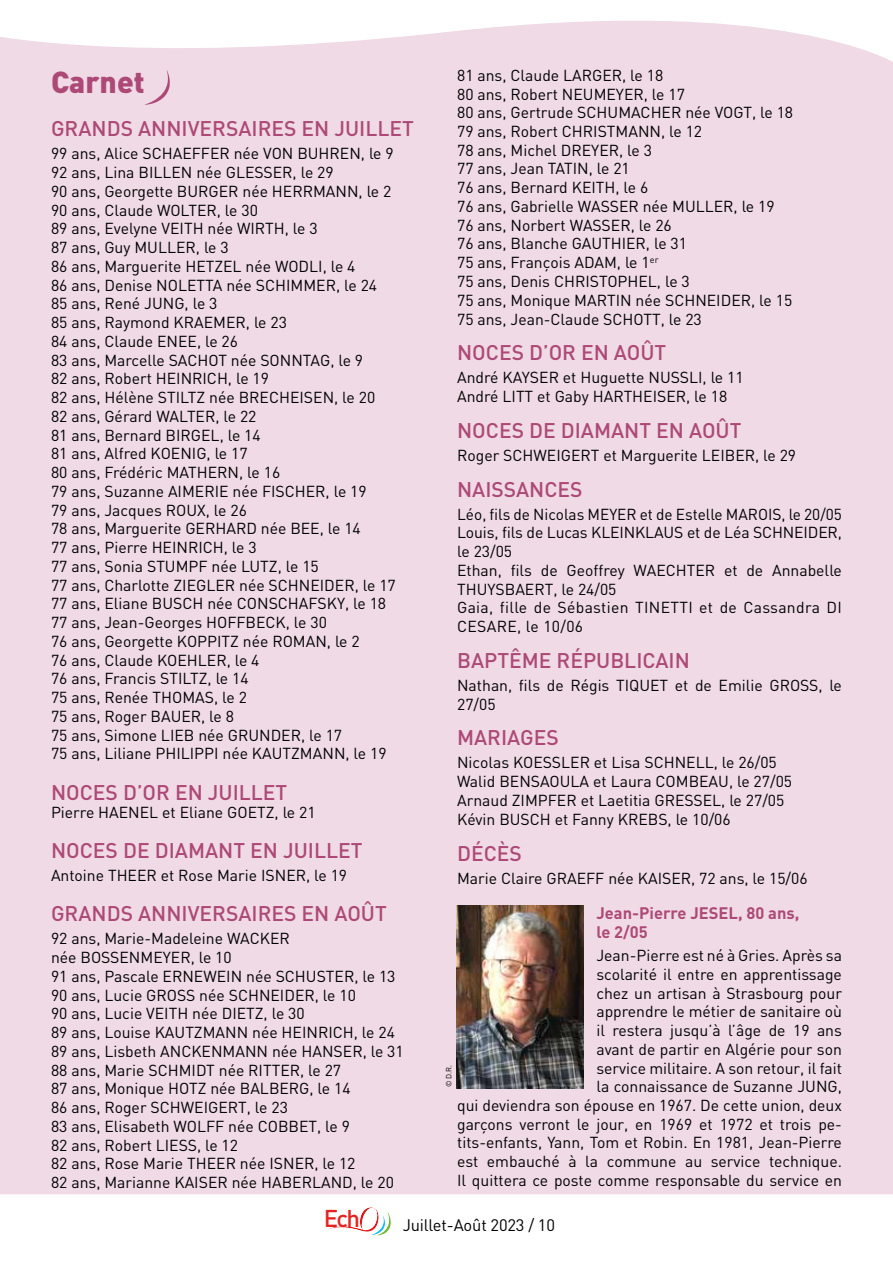
<style>
.page{position:relative;width:893px;height:1263px;background:#fff}
.page>*{position:absolute;margin:0;border:0;box-sizing:border-box;transform-origin:0 0}
.t1{font:900 30px "DIN";color:#ad4976}
.t2{font:500 24px "DIN";color:#e52421}
.t3{font:500 21px "DIN";color:#ad4976}
.t4{font:700 16.5px/18.8px "DIN";color:#ad4976}
.t5{font:16.5px "DIN";letter-spacing:-.01em;color:#000}
.t6{font:15.75px/18.8px "DIN";color:#000}
.t7{font:7.5px "DIN";color:#000}
</style>
<div class="page">
<div style="left:0;top:20px;width:893px;height:1174px;background:#efdae5"></div>
<svg style="left:145px;top:70px;width:29px;height:35px"></svg>
<img style="left:456px;top:906px;width:128px;height:183px">
<svg style="left:328px;top:1207px;width:63px;height:29px"></svg>
<h1 class="t1" style="left:51px;top:69px;width:95px">Carnet</h1>
<h3 class="t3" style="left:51px;top:119px;width:364px">GRANDS ANNIVERSAIRES EN JUILLET</h3>
<p class="t6" style="left:51px;top:145px;width:346px">99 ans, Alice SCHAEFFER née VON BUHREN, le 9<br>92 ans, Lina BILLEN née GLESSER, le 29<br>90 ans, Georgette BURGER née HERRMANN, le 2<br>90 ans, Claude WOLTER, le 30<br>89 ans, Evelyne VEITH née WIRTH, le 3<br>87 ans, Guy MULLER, le 3<br>86 ans, Marguerite HETZEL née WODLI, le 4<br>86 ans, Denise NOLETTA née SCHIMMER, le 24<br>85 ans, René JUNG, le 3<br>85 ans, Raymond KRAEMER, le 23<br>84 ans, Claude ENEE, le 26<br>83 ans, Marcelle SACHOT née SONNTAG, le 9<br>82 ans, Robert HEINRICH, le 19<br>82 ans, Hélène STILTZ née BRECHEISEN, le 20<br>82 ans, Gérard WALTER, le 22<br>81 ans, Bernard BIRGEL, le 14<br>81 ans, Alfred KOENIG, le 17<br>80 ans, Frédéric MATHERN, le 16<br>79 ans, Suzanne AIMERIE née FISCHER, le 19<br>79 ans, Jacques ROUX, le 26<br>78 ans, Marguerite GERHARD née BEE, le 14<br>77 ans, Pierre HEINRICH, le 3<br>77 ans, Sonia STUMPF née LUTZ, le 15<br>77 ans, Charlotte ZIEGLER née SCHNEIDER, le 17<br>77 ans, Eliane BUSCH née CONSCHAFSKY, le 18<br>77 ans, Jean-Georges HOFFBECK, le 30<br>76 ans, Georgette KOPPITZ née ROMAN, le 2<br>76 ans, Claude KOEHLER, le 4<br>76 ans, Francis STILTZ, le 14<br>75 ans, Renée THOMAS, le 2<br>75 ans, Roger BAUER, le 8<br>75 ans, Simone LIEB née GRUNDER, le 17<br>75 ans, Liliane PHILIPPI née KAUTZMANN, le 19</p>
<h3 class="t3" style="left:51px;top:782px;width:238px">NOCES D’OR EN JUILLET</h3>
<p class="t6" style="left:51px;top:804px;width:266px">Pierre HAENEL et Eliane GOETZ, le 21</p>
<h3 class="t3" style="left:51px;top:841px;width:313px">NOCES DE DIAMANT EN JUILLET</h3>
<p class="t6" style="left:51px;top:867px;width:298px">Antoine THEER et Rose Marie ISNER, le 19</p>
<h3 class="t3" style="left:51px;top:904px;width:337px">GRANDS ANNIVERSAIRES EN AOÛT</h3>
<p class="t6" style="left:51px;top:930px;width:354px">92 ans, Marie-Madeleine WACKER<br>née BOSSENMEYER, le 10<br>91 ans, Pascale ERNEWEIN née SCHUSTER, le 13<br>90 ans, Lucie GROSS née SCHNEIDER, le 10<br>90 ans, Lucie VEITH née DIETZ, le 30<br>89 ans, Louise KAUTZMANN née HEINRICH, le 24<br>89 ans, Lisbeth ANCKENMANN née HANSER, le 31<br>88 ans, Marie SCHMIDT née RITTER, le 27<br>87 ans, Monique HOTZ née BALBERG, le 14<br>86 ans, Roger SCHWEIGERT, le 23<br>83 ans, Elisabeth WOLFF née COBBET, le 9<br>82 ans, Robert LIESS, le 12<br>82 ans, Rose Marie THEER née ISNER, le 12<br>82 ans, Marianne KAISER née HABERLAND, le 20</p>
<p class="t6" style="left:457px;top:67px;width:337px">81 ans, Claude LARGER, le 18<br>80 ans, Robert NEUMEYER, le 17<br>80 ans, Gertrude SCHUMACHER née VOGT, le 18<br>79 ans, Robert CHRISTMANN, le 12<br>78 ans, Michel DREYER, le 3<br>77 ans, Jean TATIN, le 21<br>76 ans, Bernard KEITH, le 6<br>76 ans, Gabrielle WASSER née MULLER, le 19<br>76 ans, Norbert WASSER, le 26<br>76 ans, Blanche GAUTHIER, le 31<br>75 ans, François ADAM, le 1<sup>er<br></sup>75 ans, Denis CHRISTOPHEL, le 3<br>75 ans, Monique MARTIN née SCHNEIDER, le 15<br>75 ans, Jean-Claude SCHOTT, le 23</p>
<h3 class="t3" style="left:457px;top:343px;width:211px">NOCES D’OR EN AOÛT</h3>
<p class="t6" style="left:457px;top:369px;width:288px">André KAYSER et Huguette NUSSLI, le 11<br>André LITT et Gaby HARTHEISER, le 18</p>
<h3 class="t3" style="left:457px;top:421px;width:286px">NOCES DE DIAMANT EN AOÛT</h3>
<p class="t6" style="left:457px;top:447px;width:341px">Roger SCHWEIGERT et Marguerite LEIBER, le 29</p>
<h3 class="t3" style="left:457px;top:480px;width:127px">NAISSANCES</h3>
<p class="t6" style="left:457px;top:506px;width:386px">Léo, fils de Nicolas MEYER et de Estelle MAROIS, le 20/05<br>Louis, fils de Lucas KLEINKLAUS et de Léa SCHNEIDER, le 23/05<br>Ethan, fils de Geoffrey WAECHTER et de Annabelle THUYSBAERT, le 24/05<br>Gaia, fille de Sébastien TINETTI et de Cassandra DI CESARE, le 10/06</p>
<h3 class="t3" style="left:457px;top:651px;width:234px">BAPTÊME RÉPUBLICAIN</h3>
<p class="t6" style="left:457px;top:677px;width:386px">Nathan, fils de Régis TIQUET et de Emilie GROSS, le<br>27/05</p>
<h3 class="t3" style="left:457px;top:728px;width:103px">MARIAGES</h3>
<p class="t6" style="left:457px;top:754px;width:336px">Nicolas KOESSLER et Lisa SCHNELL, le 26/05<br>Walid BENSAOULA et Laura COMBEAU, le 27/05<br>Arnaud ZIMPFER et Laetitia GRESSEL, le 27/05<br>Kévin BUSCH et Fanny KREBS, le 10/06</p>
<h3 class="t3" style="left:457px;top:843px;width:66px">DÉCÈS</h3>
<p class="t6" style="left:457px;top:869px;width:352px">Marie Claire GRAEFF née KAISER, 72 ans, le 15/06</p>
<p class="t4" style="left:596px;top:905px;width:205px">Jean-Pierre JESEL, 80 ans, le 2/05</p>
<p class="t6" style="left:457px;top:947px;width:386px;text-align:right">Jean-Pierre est né à Gries. Après sa<br>scolarité il entre en apprentissage<br>chez un artisan à Strasbourg pour<br>apprendre le métier de sanitaire où<br>il restera jusqu’à l’âge de 19 ans<br>avant de partir en Algérie pour son<br>service militaire. A son retour, il fait<br>la connaissance de Suzanne JUNG,<br>qui deviendra son épouse en 1967. De cette union, deux garçons verront le jour, en 1969 et 1972 et trois pe&shy;tits-enfants, Yann, Tom et Robin. En 1981, Jean-Pierre est embauché à la commune au service technique.<br>Il quittera ce poste comme responsable du service en</p>
<p class="t7" style="left:445px;top:1087px;width:24px;rotate:-90deg">© D.R.</p>
<h2 class="t2" style="left:324px;top:1205px;width:38px">Ech</h2>
<p class="t5" style="left:403px;top:1217px;width:154px">Juillet-Août 2023 / 10</p>
</div>
